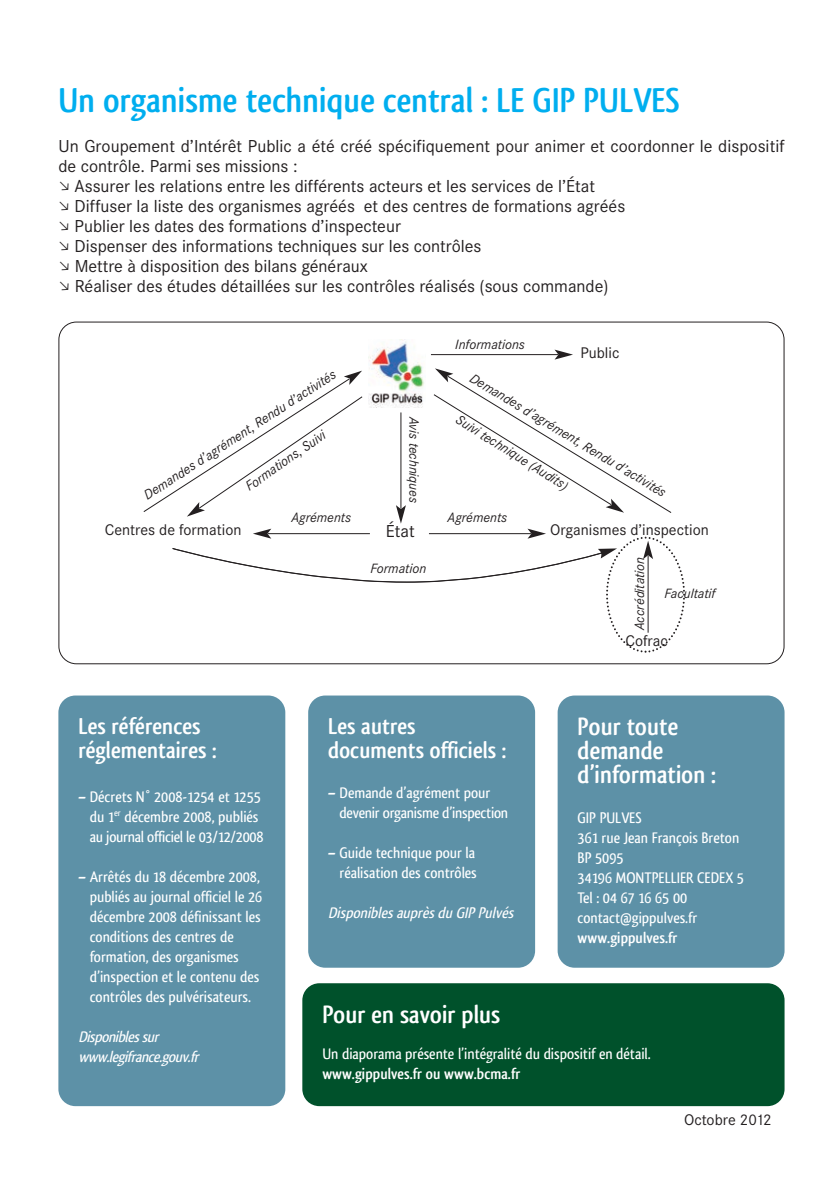
<style>
.page{position:relative;width:840px;height:1198px;background:#fff}
.page>*{position:absolute;margin:0;border:0;box-sizing:border-box;transform-origin:0 0}
.t1{font:700 36px "Qlassik";color:#00aeef}
.t2{font:700 26px/24px "Qlassik";color:#fff}
.t3{font:700 24px/24px "Qlassik";color:#fff}
.t4{font:18px "Corporate S";color:#231f20}
.t5{font:500 16px/20px "Qlassik";color:#fff}
.t6{font:italic 500 16px/20px "Qlassik";letter-spacing:-.025em;color:#fff}
.t7{font:16px "Corporate S";color:#231f20}
.t8{font:700 16px "Qlassik";color:#fff}
.t9{font:italic 14px "Corporate S";color:#231f20}
</style>
<div class="page">
<svg style="left:58px;top:321px;width:726px;height:343px"></svg>
<div style="left:557px;top:695px;width:227px;height:273px;background:#5d91a7;border-radius:17px"></div>
<div style="left:359px;top:334px;width:78px;height:86px;background:#fff"></div>
<img style="left:368px;top:340px;width:55px;height:28px">
<hr style="left:431px;top:354px;width:127px;height:1px;background:#231f20">
<svg style="left:554px;top:350px;width:19px;height:10px"></svg>
<svg style="left:143px;top:368px;width:543px;height:286px"></svg>
<div style="left:58px;top:695px;width:227px;height:411px;background:#5d91a7;border-radius:17px"></div>
<div style="left:302px;top:983px;width:482px;height:123px;background:#00512b;border-radius:17px"></div>
<div style="left:308px;top:695px;width:227px;height:273px;background:#5d91a7;border-radius:17px"></div>
<h1 class="t1" style="left:58px;top:80px;width:623px">Un organisme technique central : LE GIP PULVES</h1>
<p class="t4" style="left:58px;top:136px;width:727px">Un Groupement d’Intérêt Public a été créé spécifiquement pour animer et coordonner le dispositif</p>
<p class="t4" style="left:58px;top:156px;width:241px">de contrôle. Parmi ses missions :</p>
<p class="t4" style="left:75px;top:176px;width:522px">Assurer les relations entre les différents acteurs et les services de l’État</p>
<p class="t4" style="left:75px;top:196px;width:552px">Diffuser la liste des organismes agréés et des centres de formations agréés</p>
<p class="t4" style="left:75px;top:216px;width:328px">Publier les dates des formations d’inspecteur</p>
<p class="t4" style="left:75px;top:236px;width:408px">Dispenser des informations techniques sur les contrôles</p>
<p class="t4" style="left:75px;top:256px;width:294px">Mettre à disposition des bilans généraux</p>
<p class="t4" style="left:75px;top:276px;width:535px">Réaliser des études détaillées sur les contrôles réalisés (sous commande)</p>
<p class="t9" style="left:455px;top:336px;width:71px">Informations</p>
<p class="t7" style="left:580px;top:343px;width:41px">Public</p>
<p class="t9" style="left:140px;top:489px;width:228px;rotate:-33deg">Demandes d’agrément, Rendu d’activités</p>
<p class="t9" style="left:475px;top:369px;width:228px;rotate:31deg">Demandes d’agrément, Rendu d’activités</p>
<p class="t9" style="left:461px;top:411px;width:131px;rotate:32deg">Suivi technique (Audits)</p>
<p class="t9" style="left:422px;top:417px;width:87px;rotate:90deg">Avis techniques</p>
<p class="t9" style="left:242px;top:481px;width:96px;rotate:-35deg">Formations, Suivi</p>
<p class="t7" style="left:105px;top:520px;width:138px">Centres de formation</p>
<p class="t9" style="left:291px;top:508px;width:61px">Agréments</p>
<p class="t4" style="left:386px;top:520px;width:30px">État</p>
<p class="t9" style="left:370px;top:559px;width:57px">Formation</p>
<p class="t9" style="left:447px;top:508px;width:61px">Agréments</p>
<p class="t7" style="left:550px;top:520px;width:160px">Organismes d’inspection</p>
<p class="t9" style="left:631px;top:630px;width:75px;rotate:-90deg">Accréditation</p>
<p class="t9" style="left:664px;top:585px;width:53px">Facultatif</p>
<p class="t7" style="left:625px;top:631px;width:44px">Cofrac</p>
<h3 class="t3" style="left:78px;top:713px;width:140px">Les références réglementaires :</h3>
<p class="t5" style="left:90px;top:786px;width:175px;text-indent:-11px">– Décrets N° 2008-1254 et 1255 du 1<sup>er</sup> décembre 2008, publiés au journal officiel le 03/12/2008</p>
<p class="t5" style="left:90px;top:866px;width:174px;text-indent:-11px">– Arrêtés du 18 décembre 2008, publiés au journal officiel le 26 décembre 2008 définissant les conditions des centres de formation, des organismes d’inspection et le contenu des contrôles des pulvérisateurs.</p>
<p class="t6" style="left:78px;top:1026px;width:126px">Disponiblessur www.legifrance.gouv.fr</p>
<h3 class="t3" style="left:328px;top:713px;width:180px">Les autres documents officiels :</h3>
<p class="t5" style="left:339px;top:782px;width:170px;text-indent:-11px">– Demande d’agrément pour devenir organisme d’inspection</p>
<p class="t5" style="left:328px;top:842px;width:150px;text-align:right">– Guide technique pour la réalisation des contrôles</p>
<p class="t6" style="left:328px;top:902px;width:190px">DisponiblesauprèsduGIPPulvés</p>
<h2 class="t2" style="left:577px;top:714px;width:140px">Pour toute demande d’information :</h2>
<p class="t5" style="left:577px;top:808px;width:168px">GIP PULVES<br>361 rue Jean François Breton<br>BP 5095<br>34196 MONTPELLIER CEDEX 5<br>Tel : 04 67 16 65 00 contact@gippulves.fr</p>
<p class="t8" style="left:577px;top:928px;width:101px">www.gippulves.fr</p>
<h2 class="t2" style="left:322px;top:1002px;width:180px">Pour en savoir plus</h2>
<p class="t5" style="left:322px;top:1043px;width:330px">Un diaporama présente l’intégralité du dispositif en détail.</p>
<p class="t8" style="left:322px;top:1064px;width:199px">www.gippulves.fr ou www.bcma.fr</p>
<p class="t7" style="left:684px;top:1110px;width:89px">Octobre 2012</p>
</div>
